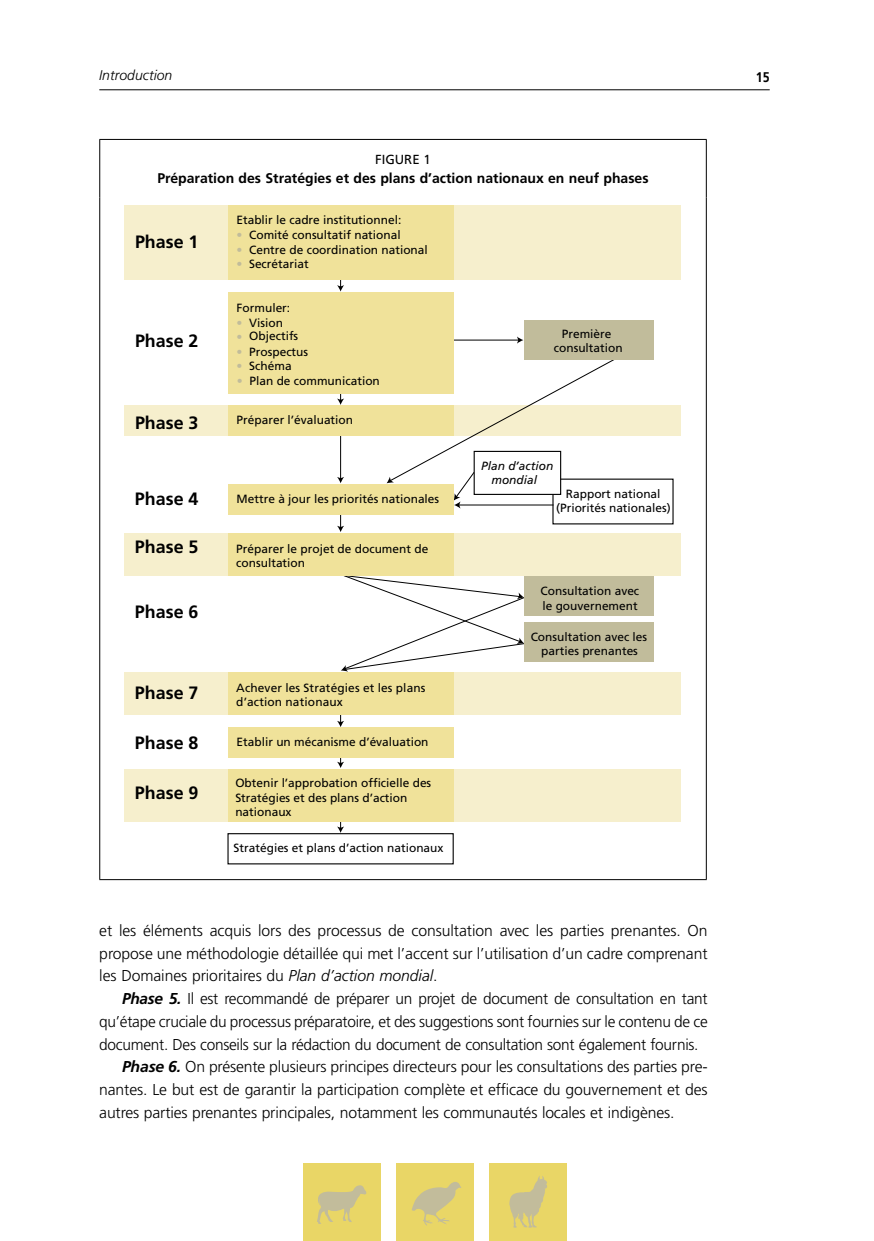
<style>
.page{position:relative;width:874px;height:1241px;background:#fff}
.page>*{position:absolute;margin:0;border:0;box-sizing:border-box;transform-origin:0 0}
.t1{font:700 17.85px "Frutiger LT Std";color:#000}
.t2{font:300 15.75px/22.8px "Frutiger LT Std";letter-spacing:-.01em;color:#000;text-align:justify}
.t3{font:700 14px "Frutiger LT Std";color:#000}
.t4{font:italic 300 14px "Frutiger LT Std";color:#000}
.t5{font:700 14px "Frutiger LT Std";color:#000;scale:.88 1}
.t6{font:13.12px "Frutiger LT Std";color:#000}
.t7{font:11.9px/14.3px "Frutiger LT Std";color:#000}
.t8{font:italic 11.9px/14.3px "Frutiger LT Std";color:#000;text-align:center}
.s1{color:#c1bc9b}
.s2{font-style:italic}
.s3{font-weight:700;font-style:italic}
</style>
<div class="page">
<hr style="left:99px;top:89px;width:670px;height:1px;background:#000">
<hr style="left:99px;top:139px;width:607px;height:1px;background:#000">
<hr style="left:99px;top:140px;width:1px;height:57px;background:#000">
<hr style="left:705px;top:140px;width:1px;height:57px;background:#000">
<hr style="left:99px;top:197px;width:1px;height:682px;background:#000">
<hr style="left:705px;top:197px;width:1px;height:682px;background:#000">
<hr style="left:99px;top:879px;width:607px;height:1px;background:#000">
<div style="left:124px;top:405px;width:556px;height:31px;background:#f6efcd"></div>
<div style="left:124px;top:205px;width:556px;height:75px;background:#f6efcd"></div>
<svg style="left:386px;top:336px;width:249px;height:172px"></svg>
<div style="left:473px;top:451px;width:88px;height:44px;background:#fff;border:1px solid #000"></div>
<div style="left:124px;top:533px;width:556px;height:42px;background:#f6efcd"></div>
<div style="left:523px;top:576px;width:130px;height:40px;background:#c1bc9b"></div>
<div style="left:523px;top:622px;width:130px;height:39px;background:#c1bc9b"></div>
<div style="left:124px;top:672px;width:556px;height:43px;background:#f6efcd"></div>
<div style="left:124px;top:768px;width:556px;height:53px;background:#f6efcd"></div>
<div style="left:227px;top:833px;width:226px;height:31px;border:1px solid #000"></div>
<svg style="left:337px;top:821px;width:7px;height:11px"></svg>
<div style="left:228px;top:768px;width:225px;height:53px;background:#f0e29a"></div>
<svg style="left:337px;top:715px;width:7px;height:12px"></svg>
<div style="left:228px;top:672px;width:225px;height:43px;background:#f0e29a"></div>
<svg style="left:337px;top:757px;width:7px;height:11px"></svg>
<div style="left:228px;top:727px;width:225px;height:30px;background:#f0e29a"></div>
<div style="left:228px;top:205px;width:225px;height:75px;background:#f0e29a"></div>
<svg style="left:337px;top:393px;width:7px;height:12px"></svg>
<svg style="left:337px;top:280px;width:7px;height:11px"></svg>
<div style="left:228px;top:292px;width:225px;height:101px;background:#f0e29a"></div>
<hr style="left:340px;top:431px;width:1px;height:50px;background:#000">
<svg style="left:337px;top:477px;width:7px;height:6px"></svg>
<div style="left:228px;top:405px;width:225px;height:30px;background:#f0e29a"></div>
<svg style="left:337px;top:514px;width:7px;height:18px"></svg>
<div style="left:228px;top:484px;width:225px;height:30px;background:#f0e29a"></div>
<svg style="left:341px;top:574px;width:185px;height:97px"></svg>
<div style="left:228px;top:533px;width:225px;height:42px;background:#f0e29a"></div>
<div style="left:523px;top:320px;width:130px;height:39px;background:#c1bc9b"></div>
<div style="left:303px;top:1162px;width:77px;height:78px;background:#e9d666"></div>
<div style="left:396px;top:1162px;width:77px;height:78px;background:#e9d666"></div>
<div style="left:489px;top:1162px;width:78px;height:78px;background:#e9d666"></div>
<svg style="left:509px;top:1176px;width:38px;height:51px"></svg>
<svg style="left:317px;top:1185px;width:50px;height:38px"></svg>
<svg style="left:412px;top:1182px;width:49px;height:43px"></svg>
<p class="t4" style="left:99px;top:67px;width:75px">Introduction</p>
<p class="t5" style="left:755px;top:69px;width:17px">15</p>
<p class="t6" style="left:375px;top:152px;width:57px">FIGURE 1</p>
<p class="t3" style="left:157px;top:169px;width:492px">Préparation des Stratégies et des plans d’action nationaux en neuf phases</p>
<p class="t1" style="left:135px;top:231px;width:65px">Phase 1</p>
<p class="t7" style="left:236px;top:213px;width:166px">Etablir le cadre institutionnel:</p>
<p class="t7" style="left:236px;top:228px;width:166px"><span class="s1">•</span> Comité consultatif national</p>
<p class="t7" style="left:236px;top:242px;width:193px"><span class="s1">•</span> Centre de coordination national</p>
<p class="t7" style="left:236px;top:256px;width:74px"><span class="s1">•</span> Secrétariat</p>
<p class="t7" style="left:236px;top:301px;width:55px">Formuler:</p>
<p class="t7" style="left:236px;top:315px;width:48px"><span class="s1">•</span> Vision</p>
<p class="t1" style="left:135px;top:330px;width:65px">Phase 2</p>
<p class="t7" style="left:236px;top:328px;width:63px"><span class="s1">•</span> Objectifs</p>
<p class="t7" style="left:236px;top:344px;width:73px"><span class="s1">•</span> Prospectus</p>
<p class="t7" style="left:236px;top:358px;width:56px"><span class="s1">•</span> Schéma</p>
<p class="t7" style="left:237px;top:373px;width:144px"><span class="s1">•</span> Plan de communication</p>
<p class="t7" style="left:553px;top:326px;width:70px;text-align:center">Première consultation</p>
<p class="t1" style="left:135px;top:412px;width:65px">Phase 3</p>
<p class="t7" style="left:236px;top:413px;width:118px">Préparer l’évaluation</p>
<p class="t8" style="left:481px;top:459px;width:74px">Plan d’action mondial</p>
<p class="t1" style="left:135px;top:488px;width:65px">Phase 4</p>
<p class="t7" style="left:236px;top:491px;width:204px">Mettre à jour les priorités nationales</p>
<p class="t7" style="left:556px;top:486px;width:116px;text-align:center">Rapport national (Priorités nationales)</p>
<p class="t1" style="left:135px;top:536px;width:65px">Phase 5</p>
<p class="t7" style="left:236px;top:541px;width:193px">Préparer le projet de document de consultation</p>
<p class="t1" style="left:135px;top:600px;width:65px">Phase 6</p>
<p class="t7" style="left:540px;top:584px;width:100px">Consultation avec le gouvernement</p>
<p class="t7" style="left:530px;top:629px;width:118px;text-align:center">Consultation avec les parties prenantes</p>
<p class="t1" style="left:135px;top:682px;width:65px">Phase 7</p>
<p class="t1" style="left:135px;top:732px;width:65px">Phase 8</p>
<p class="t1" style="left:135px;top:782px;width:65px">Phase 9</p>
<p class="t7" style="left:236px;top:680px;width:190px">Achever les Stratégies et les plans d’action nationaux</p>
<p class="t7" style="left:236px;top:734px;width:193px">Etablir un mécanisme d’évaluation</p>
<p class="t7" style="left:235px;top:776px;width:197px">Obtenir l’approbation officielle des<br>Stratégies et des plans d’action nationaux</p>
<p class="t7" style="left:233px;top:841px;width:211px">Stratégies et plans d’action nationaux</p>
<p class="t2" style="left:99px;top:919px;width:609px">et les éléments acquis lors des processus de consultation avec les parties prenantes. On propose une méthodologie détaillée qui met l’accent sur l’utilisation d’un cadre comprenant les Domaines prioritaires du <span class="s2">Plan d’action mondial</span>.</p>
<p class="t2" style="left:122px;top:987px;width:587px"><span class="s3">Phase 5.</span> Il est recommandé de préparer un projet de document de consultation en tant</p>
<p class="t2" style="left:99px;top:1010px;width:609px">qu’étape cruciale du processus préparatoire, et des suggestions sont fournies sur le contenu de ce</p>
<p class="t2" style="left:99px;top:1032px;width:600px">document. Des conseils sur la rédaction du document de consultation sont également fournis.</p>
<p class="t2" style="left:122px;top:1055px;width:587px"><span class="s3">Phase 6.</span> On présente plusieurs principes directeurs pour les consultations des parties pre-</p>
<p class="t2" style="left:99px;top:1078px;width:609px">nantes. Le but est de garantir la participation complète et efficace du gouvernement et des</p>
<p class="t2" style="left:99px;top:1101px;width:576px">autres parties prenantes principales, notamment les communautés locales et indigènes.</p>
</div>
